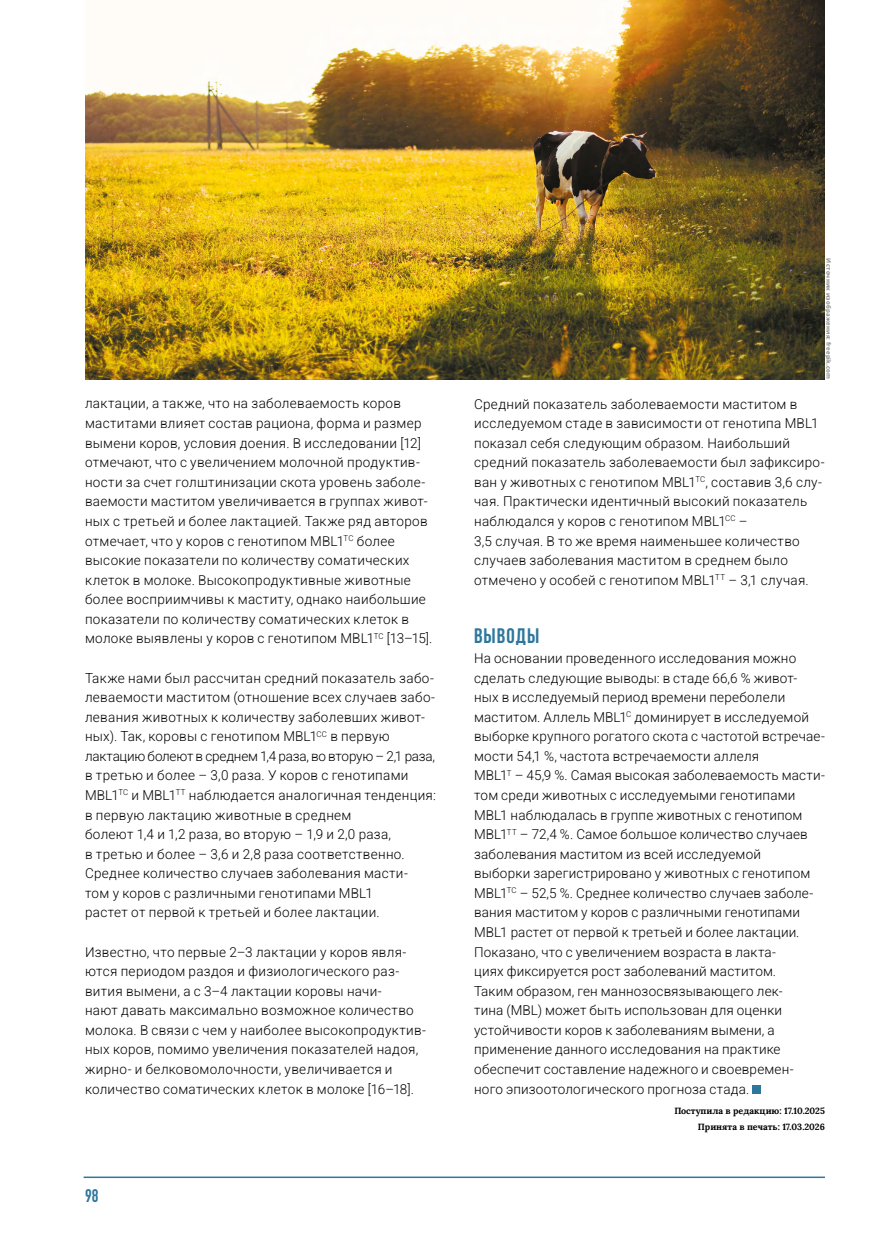
<style>
.page{position:relative;width:893px;height:1234px;background:#fff}
.page>*{position:absolute;margin:0;border:0;box-sizing:border-box;transform-origin:0 0}
.t1{font:700 21px "Bebas Neue";letter-spacing:.05em;color:#2e779c}
.t2{font:700 18px "DIN Condensed";color:#2e779c}
.t3{font:300 13.5px/19.5px "Roboto";letter-spacing:.02em;color:#000}
.t4{font:700 9px/16.2px "Lora";color:#000;text-align:right}
.t5{font:700 6px "Open Sans";letter-spacing:.035em;color:#878787}
</style>
<div class="page">
<hr style="left:84px;top:1176px;width:741px;height:1px;background:#2e779c">
<div style="left:752px;top:1084px;width:9px;height:9px;background:#2e779c"></div>
<img style="left:85px;top:0;width:740px;height:379px">
<p class="t3" style="left:85px;top:393px;width:349px">лактации, а также, что на заболеваемость коров маститами влияет состав рациона, форма и размер вымени коров, условия доения. В исследовании [12] отмечают, что с увеличением молочной продуктив&shy;ности за счет голштинизации скота уровень заболе&shy;ваемости маститом увеличивается в группах живот&shy;ных с третьей и более лактацией. Также ряд авторов отмечает, что у коров с генотипом MBL1<sup>ТС</sup> более высокие показатели по количеству соматических клеток в молоке. Высокопродуктивные животные более восприимчивы к маститу, однако наибольшие показатели по количеству соматических клеток в молоке выявлены у коров с генотипом MBL1<sup>ТС</sup> [13–15].</p>
<p class="t3" style="left:85px;top:667px;width:352px">Также нами был рассчитан средний показатель забо&shy;леваемости маститом (отношение всех случаев забо&shy;левания животных к количеству заболевших живот&shy;ных). Так, коровы с генотипом MBL1<sup>СС</sup> в первую лактацию болеют в среднем 1,4 раза, во вторую – 2,1 раза, в третью и более – 3,0 раза. У коров с генотипами MBL1<sup>ТС</sup> и MBL1<sup>ТТ</sup> наблюдается аналогичная тенденция: в первую лактацию животные в среднем<br>болеют 1,4 и 1,2 раза, во вторую – 1,9 и 2,0 раза,<br>в третью и более – 3,6 и 2,8 раза соответственно.<br>Среднее количество случаев заболевания масти-<br>том у коров с различными генотипами MBL1<br>растет от первой к третьей и более лактации.</p>
<p class="t3" style="left:85px;top:941px;width:343px">Известно, что первые 2–3 лактации у коров явля&shy;ются периодом раздоя и физиологического раз&shy;вития вымени, а с 3–4 лактации коровы начи-<br>нают давать максимально возможное количество молока. В связи с чем у наиболее высокопродуктив&shy;ных коров, помимо увеличения показателей надоя, жирно- и белковомолочности, увеличивается и количество соматических клеток в молоке [16–18].</p>
<h2 class="t2" style="left:85px;top:1183px;width:15px">98</h2>
<p class="t5" style="left:833px;top:258px;width:122px;rotate:90deg">Источник изображения: freepik.com</p>
<p class="t3" style="left:474px;top:393px;width:352px">Средний показатель заболеваемости маститом в исследуемом стаде в зависимости от генотипа MBL1 показал себя следующим образом. Наибольший средний показатель заболеваемости был зафиксиро&shy;ван у животных с генотипом MBL1<sup>ТС</sup>, составив 3,6 слу&shy;чая. Практически идентичный высокий показатель наблюдался у коров с генотипом MBL1<sup>СС</sup> –<br>3,5 случая. В то же время наименьшее количество случаев заболевания маститом в среднем было отмечено у особей с генотипом MBL1<sup>ТТ</sup> – 3,1 случая.</p>
<h1 class="t1" style="left:474px;top:624px;width:67px">Выводы</h1>
<p class="t3" style="left:474px;top:647px;width:352px">На основании проведенного исследования можно сделать следующие выводы: в стаде 66,6 % живот&shy;ных в исследуемый период времени переболели маститом. Аллель MBL1<sup>С</sup> доминирует в исследуемой выборке крупного рогатого скота с частотой встречае&shy;мости 54,1 %, частота встречаемости аллеля<br>MBL1<sup>Т</sup> – 45,9 %. Самая высокая заболеваемость масти&shy;том среди животных с исследуемыми генотипами MBL1 наблюдалась в группе животных с генотипом MBL1<sup>ТТ</sup> – 72,4 %. Самое большое количество случаев заболевания маститом из всей исследуемой<br>выборки зарегистрировано у животных с генотипом MBL1<sup>ТС</sup> – 52,5 %. Среднее количество случаев заболе&shy;вания маститом у коров с различными генотипами MBL1 растет от первой к третьей и более лактации.<br>Показано, что с увеличением возраста в лакта-<br>циях фиксируется рост заболеваний маститом.<br>Таким образом, ген маннозосвязывающего лек-<br>тина (MBL) может быть использован для оценки устойчивости коров к заболеваниям вымени, а применение данного исследования на практике обеспечит составление надежного и своевремен&shy;ного эпизоотологического прогноза стада.</p>
<p class="t4" style="left:674px;top:1101px;width:152px">Поступила в редакцию: 17.10.2025<br>Принята в печать: 17.03.2026</p>
</div>
